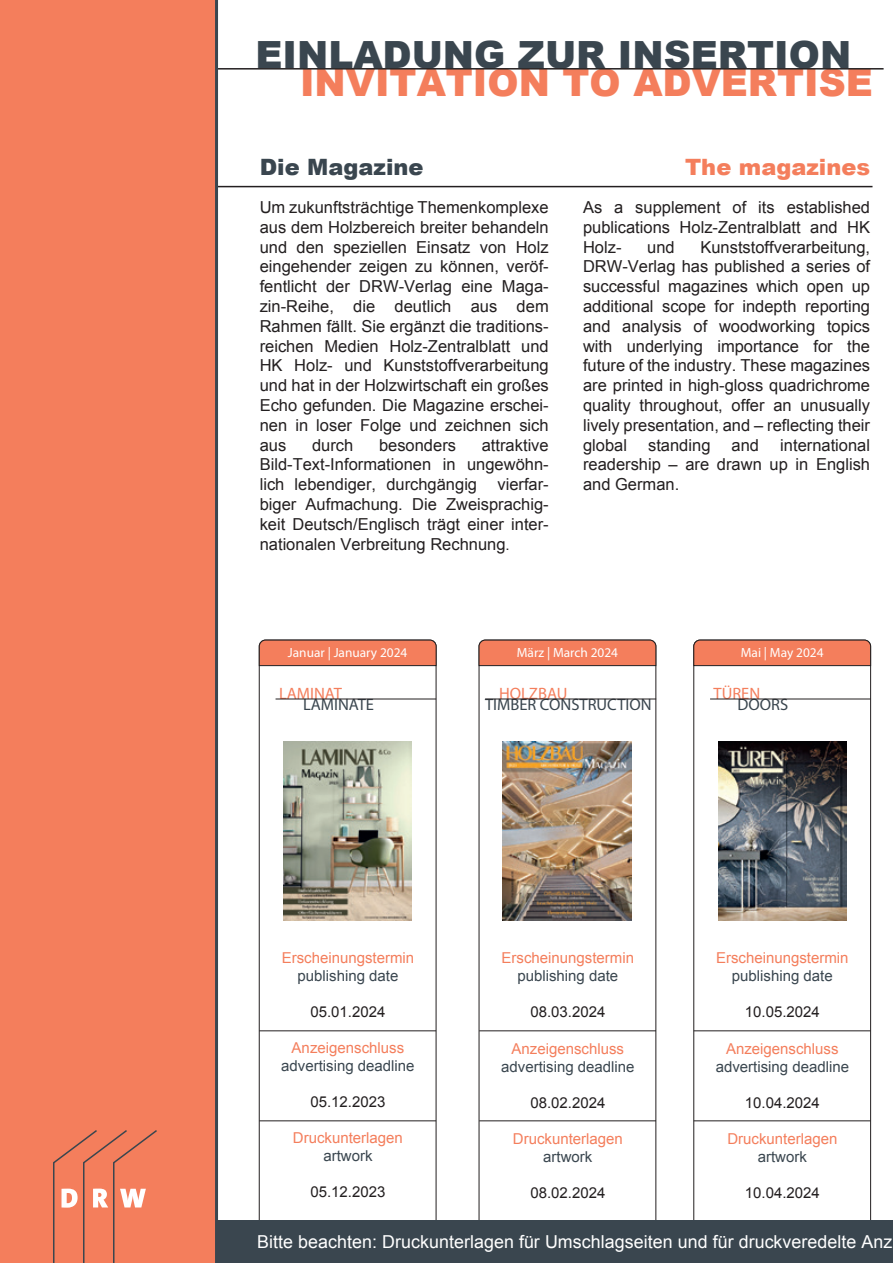
<style>
.page{position:relative;width:893px;height:1263px;background:#fff}
.page>*{position:absolute;margin:0;border:0;box-sizing:border-box;transform-origin:0 0}
.t1{font:900 37.5px "Arial";color:#3a464f}
.t2{font:900 37.5px "Arial";color:#f47e5c}
.t3{font:900 22.5px "Arial";color:#f47e5c}
.t4{font:900 22.5px "Arial";color:#3a464f}
.t5{font:17.85px "Arial";letter-spacing:.005em;color:#fff}
.t6{font:16.5px/19.8px "Arial";color:#231f20;text-align:justify}
.t7{font:16.5px "Myriad Pro";color:#3a464f}
.t8{font:16.5px "Myriad Pro";color:#f47e5c}
.t9{font:15px "Arial";color:#f47e5c}
.t10{font:15px "Arial";color:#3a464f}
.t11{font:15px "Arial";color:#231f20}
.t12{font:13.35px "Myriad Pro";color:#fff}
.s1{font-size:15px}
</style>
<div class="page">
<hr style="left:0;top:186px;width:872px;height:1px;background:#231f20">
<hr style="left:0;top:68px;width:884px;height:2px;background:#231f20">
<svg style="left:259px;top:666px;width:177px;height:554px"></svg>
<svg style="left:259px;top:639px;width:178px;height:27px;background:#e17859"></svg>
<svg style="left:479px;top:666px;width:177px;height:554px"></svg>
<svg style="left:478px;top:639px;width:179px;height:27px;background:#e1785a"></svg>
<svg style="left:693px;top:666px;width:178px;height:554px"></svg>
<svg style="left:693px;top:639px;width:178px;height:27px;background:#e17859"></svg>
<div style="left:216px;top:1220px;width:677px;height:43px;background:#3a464f"></div>
<hr style="left:259px;top:1120px;width:177px;height:1px;background:#231f20">
<hr style="left:259px;top:1030px;width:177px;height:1px;background:#231f20">
<hr style="left:479px;top:1120px;width:177px;height:1px;background:#231f20">
<hr style="left:479px;top:1030px;width:177px;height:1px;background:#231f20">
<hr style="left:694px;top:1120px;width:176px;height:1px;background:#231f20">
<hr style="left:694px;top:1030px;width:176px;height:1px;background:#231f20">
<hr style="left:276px;top:699px;width:160px;height:1px;background:#231f20">
<hr style="left:485px;top:699px;width:171px;height:1px;background:#231f20">
<div style="left:0;top:0;width:218px;height:1263px;background:#f47e5c"></div>
<hr style="left:710px;top:699px;width:161px;height:1px;background:#231f20">
<img style="left:284px;top:741px;width:128px;height:179px">
<img style="left:503px;top:741px;width:128px;height:180px">
<img style="left:718px;top:741px;width:128px;height:179px">
<svg style="left:52px;top:1128px;width:107px;height:135px;background:#eb8263"></svg>
<h1 class="t1" style="left:255px;top:27px;width:597px">EINLADUNG ZUR INSERTION</h1>
<h1 class="t2" style="left:300px;top:56px;width:574px">INVITATION TO ADVERTISE</h1>
<h2 class="t4" style="left:260px;top:151px;width:165px">Die Magazine</h2>
<p class="t6" style="left:260px;top:197px;width:291px">Um zukunftsträchtige Themenkomplexe aus dem Holzbereich breiter behandeln und den speziellen Einsatz von Holz eingehender zeigen zu können, veröf&shy;fentlicht der DRW-Verlag eine Maga&shy;zin-Reihe, die deutlich aus dem Rahmen fällt. Sie ergänzt die traditions&shy;reichen Medien Holz-Zentralblatt und HK Holz- und Kunststoffverarbeitung und hat in der Holzwirtschaft ein großes Echo gefunden. Die Magazine erschei&shy;nen in loser Folge und zeichnen sich aus</p>
<p class="t6" style="left:260px;top:435px;width:291px;text-indent:222px">attraktive Bild-Text-Informationen in ungewöhn&shy;lich lebendiger, durchgängig vierfar&shy;biger Aufmachung. Die Zweisprachig&shy;keit Deutsch/Englisch trägt einer inter&shy;nationalen Verbreitung Rechnung<span class="s1">.</span></p>
<p class="t6" style="left:312px;top:435px;width:43px">durch</p>
<p class="t6" style="left:379px;top:435px;width:79px">besonders</p>
<h2 class="t3" style="left:685px;top:151px;width:187px">The magazines</h2>
<p class="t6" style="left:583px;top:197px;width:289px">As a supplement of its established publications Holz-Zentralblatt and HK Holz-</p>
<p class="t6" style="left:583px;top:237px;width:289px;text-indent:117px">Kunststoffverarbeitung, DRW-Verlag has published a series of successful magazines which open up additional scope for indepth reporting and analysis of woodworking topics with underlying importance for the future of the industry. These magazines are printed in high-gloss quadrichrome quality throughout, offer an unusually lively presentation, and – reflecting their global</p>
<p class="t6" style="left:647px;top:237px;width:29px">und</p>
<p class="t6" style="left:583px;top:435px;width:289px;text-indent:197px">international readership – are drawn up in English and German.</p>
<p class="t6" style="left:648px;top:435px;width:64px">standing</p>
<p class="t6" style="left:732px;top:435px;width:29px">and</p>
<p class="t12" style="left:288px;top:644px;width:121px">Januar | January 2024</p>
<p class="t12" style="left:517px;top:644px;width:103px">März | March 2024</p>
<p class="t12" style="left:741px;top:644px;width:84px">Mai | May 2024</p>
<p class="t8" style="left:279px;top:683px;width:64px">LAMINAT</p>
<p class="t7" style="left:303px;top:695px;width:73px">LAMINATE</p>
<p class="t8" style="left:499px;top:683px;width:70px">HOLZBAU</p>
<p class="t7" style="left:485px;top:695px;width:168px">TIMBER CONSTRUCTION</p>
<p class="t8" style="left:714px;top:683px;width:48px">TÜREN</p>
<p class="t7" style="left:738px;top:695px;width:52px">DOORS</p>
<p class="t9" style="left:282px;top:948px;width:134px">Erscheinungstermin</p>
<p class="t10" style="left:297px;top:966px;width:102px">publishing date</p>
<p class="t11" style="left:310px;top:1002px;width:77px">05.01.2024</p>
<p class="t9" style="left:292px;top:1038px;width:114px">Anzeigenschluss</p>
<p class="t10" style="left:281px;top:1056px;width:135px">advertising deadline</p>
<p class="t11" style="left:310px;top:1092px;width:77px">05.12.2023</p>
<p class="t9" style="left:293px;top:1128px;width:112px">Druckunterlagen</p>
<p class="t10" style="left:323px;top:1146px;width:51px">artwork</p>
<p class="t11" style="left:310px;top:1182px;width:77px">05.12.2023</p>
<p class="t9" style="left:502px;top:948px;width:134px">Erscheinungstermin</p>
<p class="t10" style="left:517px;top:966px;width:102px">publishing date</p>
<p class="t11" style="left:530px;top:1002px;width:77px">08.03.2024</p>
<p class="t9" style="left:512px;top:1038px;width:114px">Anzeigenschluss</p>
<p class="t10" style="left:501px;top:1056px;width:135px">advertising deadline</p>
<p class="t11" style="left:530px;top:1092px;width:77px">08.02.2024</p>
<p class="t9" style="left:513px;top:1128px;width:112px">Druckunterlagen</p>
<p class="t10" style="left:543px;top:1146px;width:51px">artwork</p>
<p class="t11" style="left:530px;top:1182px;width:77px">08.02.2024</p>
<p class="t9" style="left:716px;top:948px;width:134px">Erscheinungstermin</p>
<p class="t10" style="left:732px;top:966px;width:102px">publishing date</p>
<p class="t11" style="left:745px;top:1002px;width:77px">10.05.2024</p>
<p class="t9" style="left:726px;top:1038px;width:114px">Anzeigenschluss</p>
<p class="t10" style="left:716px;top:1056px;width:135px">advertising deadline</p>
<p class="t11" style="left:745px;top:1092px;width:77px">10.04.2024</p>
<p class="t9" style="left:727px;top:1128px;width:112px">Druckunterlagen</p>
<p class="t10" style="left:758px;top:1146px;width:51px">artwork</p>
<p class="t11" style="left:745px;top:1182px;width:77px">10.04.2024</p>
<p class="t5" style="left:257px;top:1230px;width:637px">Bitte beachten: Druckunterlagen für Umschlagseiten und für druckveredelte Anz</p>
</div>
